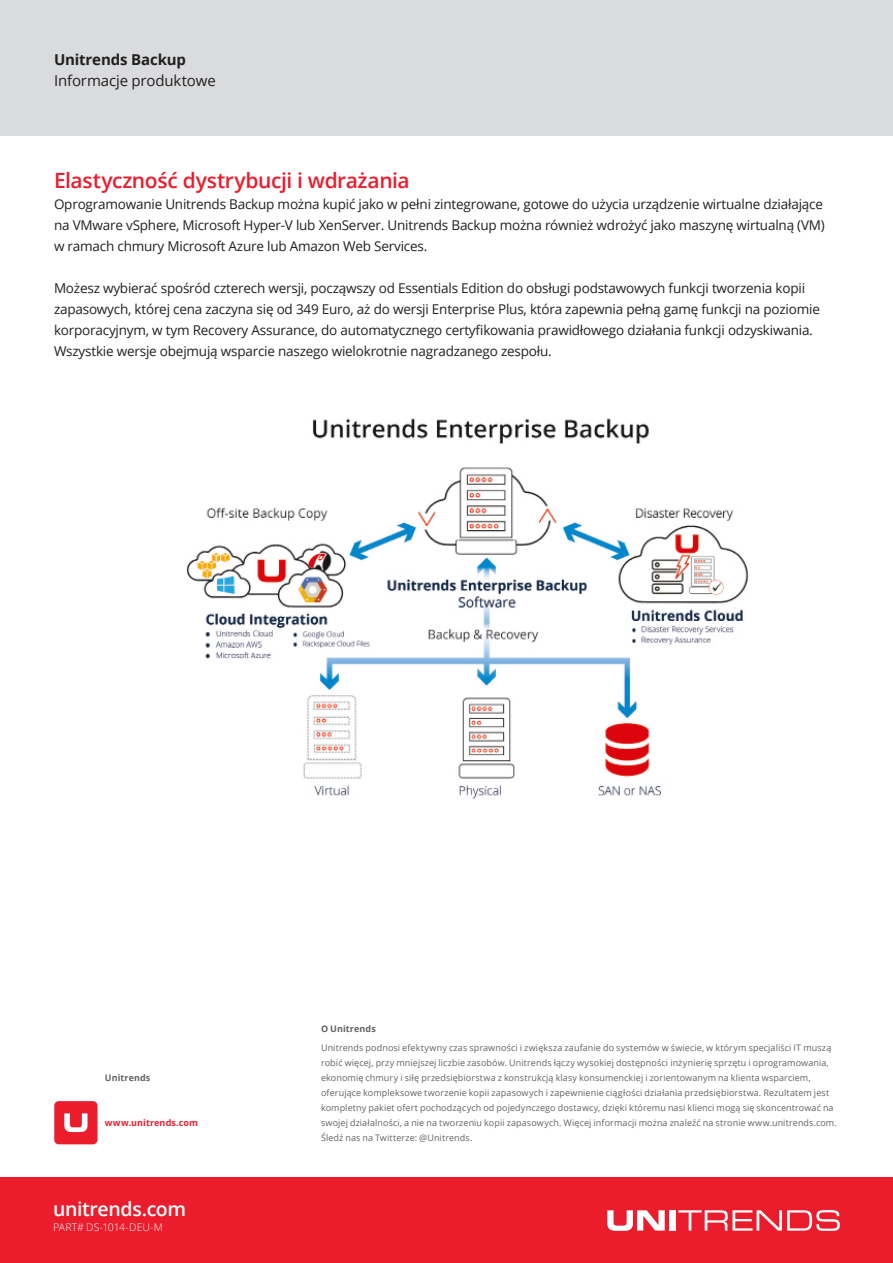
<style>
.page{position:relative;width:893px;height:1263px;background:#fff}
.page>*{position:absolute;margin:0;border:0;box-sizing:border-box;transform-origin:0 0}
.t1{font:600 21px "Open Sans";letter-spacing:-.015em;color:#eb1c2c}
.t2{font:600 19.5px "Open Sans";letter-spacing:-.02em;color:#fff}
.Sub_Kicker{font:15px "Open Sans";letter-spacing:-.01em;color:#231f20}
.Kicker{font:700 15px "Open Sans";letter-spacing:-.01em;color:#231f20}
.Body_Copy{font:13.5px/21px "Open Sans";letter-spacing:-.015em;color:#231f20}
.t3{font:300 10.5px "Open Sans";letter-spacing:-.005em;color:#fff}
.Unitrends_Text{font:9px/15px "Open Sans";letter-spacing:.01em;color:#636366}
.CTA{font:700 9px "Open Sans";letter-spacing:.01em;color:#eb1c2c}
.About_Unitrends_Head{font:700 9px "Open Sans";letter-spacing:.01em;color:#636366}
.CTA-2{font:700 9px "Open Sans";letter-spacing:.01em;color:#636366}
</style>
<div class="page">
<div style="left:0;top:0;width:893px;height:135px;background:#d9dbdd"></div>
<div style="left:0;top:1178px;width:893px;height:85px;background:#eb1c2c"></div>
<svg style="left:607px;top:1210px;width:58px;height:21px"></svg>
<div style="left:669px;top:1210px;width:6px;height:20px;background:#fff"></div>
<svg style="left:678px;top:1210px;width:162px;height:21px"></svg>
<div style="left:54px;top:1101px;width:44px;height:43px;background:#eb1c2c;border-radius:5px"></div>
<svg style="left:64px;top:1113px;width:23px;height:19px"></svg>
<img style="left:187px;top:418px;width:561px;height:381px">
<p class="Kicker" style="left:54px;top:49px;width:134px">Unitrends Backup</p>
<p class="Sub_Kicker" style="left:54px;top:71px;width:163px">Informacje produktowe</p>
<h1 class="t1" style="left:54px;top:166px;width:357px">Elastyczność dystrybucji i wdrażania</h1>
<p class="Body_Copy" style="left:54px;top:194px;width:772px">Oprogramowanie Unitrends Backup można kupić jako w pełni zintegrowane, gotowe do użycia urządzenie wirtualne działające na VMware vSphere, Microsoft Hyper-V lub XenServer. Unitrends Backup można również wdrożyć jako maszynę wirtualną (VM) w ramach chmury Microsoft Azure lub Amazon Web Services.</p>
<p class="Body_Copy" style="left:54px;top:278px;width:767px">Możesz wybierać spośród czterech wersji, począwszy od Essentials Edition do obsługi podstawowych funkcji tworzenia kopii zapasowych, której cena zaczyna się od 349 Euro, aż do wersji Enterprise Plus, która zapewnia pełną gamę funkcji na poziomie korporacyjnym, w tym Recovery Assurance, do automatycznego certyfikowania prawidłowego działania funkcji odzyskiwania.<br>Wszystkie wersje obejmują wsparcie naszego wielokrotnie nagradzanego zespołu.</p>
<p class="CTA-2" style="left:105px;top:1072px;width:47px">Unitrends</p>
<p class="CTA" style="left:105px;top:1116px;width:95px">www.unitrends.com</p>
<p class="t2" style="left:53px;top:1195px;width:134px">unitrends.com</p>
<p class="t3" style="left:53px;top:1220px;width:111px">PART# DS-1014-DEU-M</p>
<p class="About_Unitrends_Head" style="left:321px;top:1022px;width:56px">O Unitrends</p>
<p class="Unitrends_Text" style="left:321px;top:1040px;width:517px">Unitrends podnosi efektywny czas sprawności i zwiększa zaufanie do systemów w świecie, w którym specjaliści IT muszą robić więcej, przy mniejszej liczbie zasobów. Unitrends łączy wysokiej dostępności inżynierię sprzętu i oprogramowania, ekonomię chmury i siłę przedsiębiorstwa z konstrukcją klasy konsumenckiej i zorientowanym na klienta wsparciem, oferujące kompleksowe tworzenie kopii zapasowych i zapewnienie ciągłości działania przedsiębiorstwa. Rezultatem jest kompletny pakiet ofert pochodzących od pojedynczego dostawcy, dzięki któremu nasi klienci mogą się skoncentrować na swojej działalności, a nie na tworzeniu kopii zapasowych. Więcej informacji można znaleźć na stronie www.unitrends.com.<br>Śledź nas na Twitterze: @Unitrends.</p>
</div>
